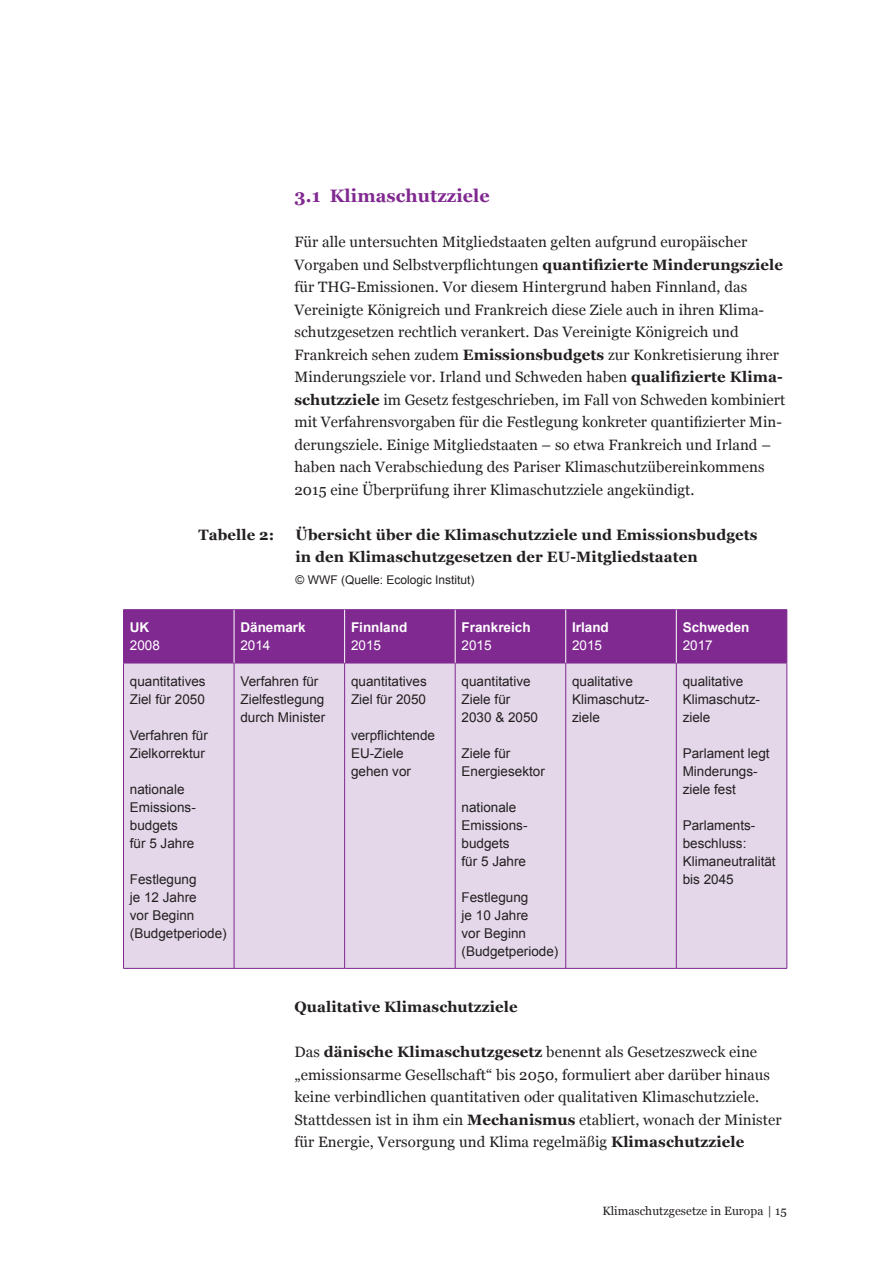
<style>
.page{position:relative;width:893px;height:1263px;background:#fff}
.page>*{position:absolute;margin:0;border:0;box-sizing:border-box;transform-origin:0 0}
.t1{font:700 18px "Georgia";letter-spacing:.005em;color:#802990}
.t2{font:15px/22.5px "Georgia";letter-spacing:.005em;color:#231f20}
.t3{font:700 15px/22.5px "Georgia";letter-spacing:.005em;color:#231f20}
.t4{font:13.5px/18px "Arial";color:#231f20}
.t5{font:700 13.5px "Arial";color:#fff}
.t6{font:13.5px "Arial";color:#fff}
.t7{font:12px "Arial";color:#231f20}
.t8{font:12px "Georgia";letter-spacing:.005em;color:#231f20}
.s1{font-weight:700}
</style>
<div class="page">
<div style="left:124px;top:610px;width:663px;height:53px;background:#802990"></div>
<div style="left:124px;top:664px;width:663px;height:304px;background:#e3d7e9"></div>
<hr style="left:123px;top:609px;width:111px;height:1px;background:#802990">
<hr style="left:123px;top:610px;width:1px;height:53px;background:#802990">
<hr style="left:234px;top:609px;width:111px;height:1px;background:#802990">
<hr style="left:345px;top:609px;width:110px;height:1px;background:#802990">
<hr style="left:455px;top:609px;width:111px;height:1px;background:#802990">
<hr style="left:566px;top:609px;width:110px;height:1px;background:#802990">
<hr style="left:676px;top:609px;width:111px;height:1px;background:#802990">
<hr style="left:787px;top:610px;width:1px;height:53px;background:#802990">
<hr style="left:123px;top:663px;width:111px;height:1px;background:#802990">
<hr style="left:123px;top:663px;width:1px;height:305px;background:#802990">
<hr style="left:234px;top:663px;width:111px;height:1px;background:#802990">
<hr style="left:234px;top:663px;width:1px;height:305px;background:#802990">
<hr style="left:345px;top:663px;width:110px;height:1px;background:#802990">
<hr style="left:344px;top:663px;width:1px;height:305px;background:#802990">
<hr style="left:455px;top:663px;width:111px;height:1px;background:#802990">
<hr style="left:455px;top:663px;width:1px;height:305px;background:#802990">
<hr style="left:566px;top:663px;width:110px;height:1px;background:#802990">
<hr style="left:565px;top:663px;width:1px;height:305px;background:#802990">
<hr style="left:676px;top:663px;width:111px;height:1px;background:#802990">
<hr style="left:676px;top:663px;width:1px;height:305px;background:#802990">
<hr style="left:787px;top:663px;width:1px;height:305px;background:#802990">
<hr style="left:123px;top:968px;width:111px;height:1px;background:#802990">
<hr style="left:234px;top:968px;width:111px;height:1px;background:#802990">
<hr style="left:345px;top:968px;width:110px;height:1px;background:#802990">
<hr style="left:455px;top:968px;width:111px;height:1px;background:#802990">
<hr style="left:566px;top:968px;width:110px;height:1px;background:#802990">
<hr style="left:676px;top:968px;width:111px;height:1px;background:#802990">
<hr style="left:234px;top:610px;width:1px;height:53px;background:#fff">
<hr style="left:344px;top:610px;width:1px;height:53px;background:#fff">
<hr style="left:455px;top:610px;width:1px;height:53px;background:#fff">
<hr style="left:565px;top:610px;width:1px;height:53px;background:#fff">
<hr style="left:676px;top:610px;width:1px;height:53px;background:#fff">
<p class="t1" style="left:294px;top:182px;width:197px">3.1 Klimaschutzziele</p>
<p class="t2" style="left:294px;top:230px;width:492px">Für alle untersuchten Mitgliedstaaten gelten aufgrund europäischer Vorgaben und Selbstverpflichtungen <span class="s1">quantifizierte Minderungsziele </span>für THG-Emissionen. Vor diesem Hintergrund haben Finnland, das Vereinigte Königreich und Frankreich diese Ziele auch in ihren Klima&shy;schutzgesetzen rechtlich verankert. Das Vereinigte Königreich und Frankreich sehen zudem <span class="s1">Emissionsbudgets</span> zur Konkretisierung ihrer Minderungsziele vor. Irland und Schweden haben <span class="s1">qualifizierte Klima&shy;schutzziele</span> im Gesetz festgeschrieben, im Fall von Schweden kombiniert mit Verfahrensvorgaben für die Festlegung konkreter quantifizierter Min&shy;derungsziele. Einige Mitgliedstaaten – so etwa Frankreich und Irland – haben nach Verabschiedung des Pariser Klimaschutzübereinkommens 2015 eine Überprüfung ihrer Klimaschutzziele angekündigt.</p>
<p class="t5" style="left:130px;top:618px;width:21px">UK</p>
<p class="t6" style="left:130px;top:637px;width:32px">2008</p>
<p class="t3" style="left:198px;top:522px;width:77px">Tabelle 2:</p>
<p class="t3" style="left:296px;top:522px;width:463px">Übersicht über die Klimaschutzziele und Emissionsbudgets in den Klimaschutzgesetzen der EU-Mitgliedstaaten</p>
<p class="t7" style="left:296px;top:572px;width:180px">© WWF (Quelle: Ecologic Institut)</p>
<p class="t5" style="left:240px;top:618px;width:67px">Dänemark</p>
<p class="t6" style="left:240px;top:637px;width:32px">2014</p>
<p class="t5" style="left:351px;top:618px;width:58px">Finnland</p>
<p class="t6" style="left:351px;top:637px;width:32px">2015</p>
<p class="t5" style="left:462px;top:618px;width:71px">Frankreich</p>
<p class="t6" style="left:462px;top:637px;width:32px">2015</p>
<p class="t5" style="left:572px;top:618px;width:38px">Irland</p>
<p class="t6" style="left:572px;top:637px;width:32px">2015</p>
<p class="t5" style="left:683px;top:618px;width:68px">Schweden</p>
<p class="t6" style="left:683px;top:637px;width:32px">2017</p>
<p class="t4" style="left:130px;top:672px;width:77px">quantitatives<br>Ziel für 2050</p>
<p class="t4" style="left:130px;top:726px;width:80px">Verfahren für<br>Zielkorrektur</p>
<p class="t4" style="left:130px;top:780px;width:67px">nationale<br>Emissions&shy;budgets für 5 Jahre</p>
<p class="t4" style="left:130px;top:870px;width:98px">Festlegung<br>je 12 Jahre<br>vor Beginn (Budgetperiode)</p>
<p class="t4" style="left:240px;top:672px;width:86px">Verfahren für<br>Zielfestlegung durch Minister</p>
<p class="t4" style="left:351px;top:672px;width:77px">quantitatives<br>Ziel für 2050</p>
<p class="t4" style="left:351px;top:726px;width:86px">verpflichtende<br>EU-Ziele gehen vor</p>
<p class="t4" style="left:462px;top:672px;width:78px">quantitative<br>Ziele für<br>2030 &amp; 2050</p>
<p class="t4" style="left:462px;top:744px;width:85px">Ziele für<br>Energiesektor</p>
<p class="t4" style="left:462px;top:798px;width:67px">nationale<br>Emissions&shy;budgets für 5 Jahre</p>
<p class="t4" style="left:462px;top:888px;width:98px">Festlegung<br>je 10 Jahre<br>vor Beginn (Budgetperiode)</p>
<p class="t4" style="left:572px;top:672px;width:79px">qualitative<br>Klimaschutz&shy;ziele</p>
<p class="t4" style="left:683px;top:672px;width:79px">qualitative<br>Klimaschutz&shy;ziele</p>
<p class="t4" style="left:683px;top:744px;width:89px">Parlament legt<br>Minderungs&shy;ziele fest</p>
<p class="t4" style="left:683px;top:816px;width:95px">Parlaments&shy;beschluss:<br>Klimaneutralität bis 2045</p>
<p class="t3" style="left:294px;top:995px;width:225px">Qualitative Klimaschutzziele</p>
<p class="t2" style="left:294px;top:1040px;width:489px">Das <span class="s1">dänische Klimaschutzgesetz</span> benennt als Gesetzeszweck eine „emissionsarme Gesellschaft“ bis 2050, formuliert aber darüber hinaus keine verbindlichen quantitativen oder qualitativen Klimaschutzziele.<br>Stattdessen ist in ihm ein <span class="s1">Mechanismus</span> etabliert, wonach der Minister für Energie, Versorgung und Klima regelmäßig <span class="s1">Klimaschutzziele</span></p>
<p class="t8" style="left:602px;top:1202px;width:186px">Klimaschutzgesetze in Europa | 15</p>
</div>
